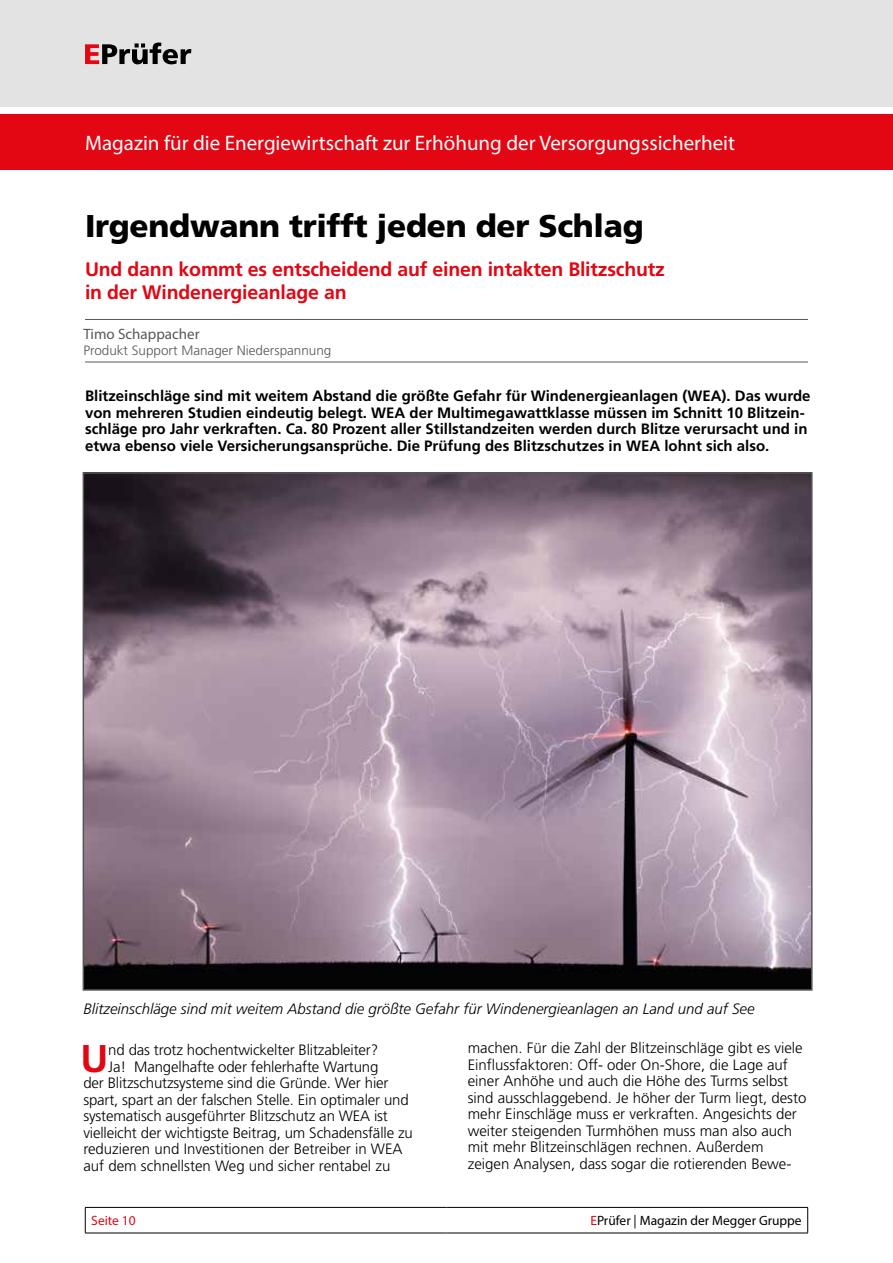
<style>
.page{position:relative;width:893px;height:1263px;background:#fff}
.page>*{position:absolute;margin:0;border:0;box-sizing:border-box;transform-origin:0 0}
.t1{font:700 38.7px "Frutiger LT Pro";color:#e30613}
.t2{font:900 31.5px "Frutiger LT Pro";letter-spacing:-.01em;color:#000}
.t3{font:21px "Myriad Pro";color:#fff}
.t4{font:700 19.5px/22.5px "Frutiger LT Pro";letter-spacing:-.01em;color:#e30613}
.t5{font:300 15px/16.5px "Frutiger LT Pro";color:#000}
.t6{font:700 15px/16.5px "Frutiger LT Pro";color:#000}
.t7{font:italic 300 15px "Frutiger LT Pro";color:#000}
.t8{font:15px "Myriad Pro";color:#575756}
.t9{font:300 13.5px "Frutiger LT Pro";color:#575756}
.t10{font:13.5px "Myriad Pro";color:#000}
.t11{font:13.5px "Myriad Pro";color:#e30613}
.s1{color:#e30613}
</style>
<div class="page">
<div style="left:0;top:0;width:893px;height:106px;background:#e3e3e3"></div>
<svg style="left:85px;top:43px;width:106px;height:21px"></svg>
<div style="left:0;top:115px;width:893px;height:55px;background:#e30613"></div>
<hr style="left:85px;top:1207px;width:361px;height:1px;background:#000">
<svg style="left:85px;top:1207px;width:1px;height:26px"></svg>
<hr style="left:446px;top:1207px;width:362px;height:1px;background:#000">
<svg style="left:807px;top:1207px;width:1px;height:26px"></svg>
<hr style="left:85px;top:1233px;width:361px;height:1px;background:#000">
<hr style="left:446px;top:1233px;width:362px;height:1px;background:#000">
<hr style="left:85px;top:362px;width:723px;height:1px;background:#575756">
<hr style="left:85px;top:319px;width:723px;height:1px;background:#575756">
<img style="left:86px;top:475px;width:724px;height:513px">
<h3 class="t3" style="left:85px;top:130px;width:652px">Magazin für die Energiewirtschaft zur Erhöhung der Versorgungssicherheit</h3>
<h2 class="t2" style="left:85px;top:207px;width:560px">Irgendwann trifft jeden der Schlag</h2>
<h3 class="t4" style="left:85px;top:258px;width:581px">Und dann kommt es entscheidend auf einen intakten Blitzschutz in der Windenergieanlage an</h3>
<p class="t8" style="left:83px;top:324px;width:118px">Timo Schappacher</p>
<p class="t9" style="left:83px;top:342px;width:250px">Produkt Support Manager Niederspannung</p>
<p class="t6" style="left:85px;top:388px;width:727px">Blitzeinschläge sind mit weitem Abstand die größte Gefahr für Windenergieanlagen (WEA). Das wurde von mehreren Studien eindeutig belegt. WEA der Multimegawattklasse müssen im Schnitt 10 Blitzein&shy;schläge pro Jahr verkraften. Ca. 80 Prozent aller Stillstandzeiten werden durch Blitze verursacht und in etwa ebenso viele Versicherungsansprüche. Die Prüfung des Blitzschutzes in WEA lohnt sich also.</p>
<p class="t7" style="left:83px;top:1000px;width:673px">Blitzeinschläge sind mit weitem Abstand die größte Gefahr für Windenergieanlagen an Land und auf See</p>
<h1 class="t1" style="left:80px;top:1035px;width:29px">U</h1>
<p class="t5" style="left:108px;top:1042px;width:271px">nd das trotz hochentwickelter Blitzableiter?</p>
<p class="t5" style="left:468px;top:1040px;width:340px">machen. Für die Zahl der Blitzeinschläge gibt es viele Einflussfaktoren: Off- oder On-Shore, die Lage auf einer Anhöhe und auch die Höhe des Turms selbst sind ausschlaggebend. Je höher der Turm liegt, desto mehr Einschläge muss er verkraften. Angesichts der weiter steigenden Turmhöhen muss man also auch mit mehr Blitzeinschlägen rechnen. Außerdem zeigen Analysen, dass sogar die rotierenden Bewe-</p>
<p class="t5" style="left:108px;top:1058px;width:272px">Ja! Mangelhafte oder fehlerhafte Wartung</p>
<p class="t5" style="left:83px;top:1075px;width:307px">der Blitzschutzsysteme sind die Gründe. Wer hier</p>
<p class="t5" style="left:83px;top:1091px;width:327px">spart, spart an der falschen Stelle. Ein optimaler und</p>
<p class="t5" style="left:83px;top:1108px;width:306px">systematisch ausgeführter Blitzschutz an WEA ist</p>
<p class="t5" style="left:83px;top:1124px;width:331px">vielleicht der wichtigste Beitrag, um Schadensfälle zu</p>
<p class="t5" style="left:83px;top:1141px;width:321px">reduzieren und Investitionen der Betreiber in WEA</p>
<p class="t5" style="left:83px;top:1157px;width:309px">auf dem schnellsten Weg und sicher rentabel zu</p>
<p class="t11" style="left:91px;top:1212px;width:46px">Seite 10</p>
<p class="t10" style="left:590px;top:1212px;width:213px"><span class="s1">E</span>Prüfer | Magazin der Megger Gruppe</p>
</div>
